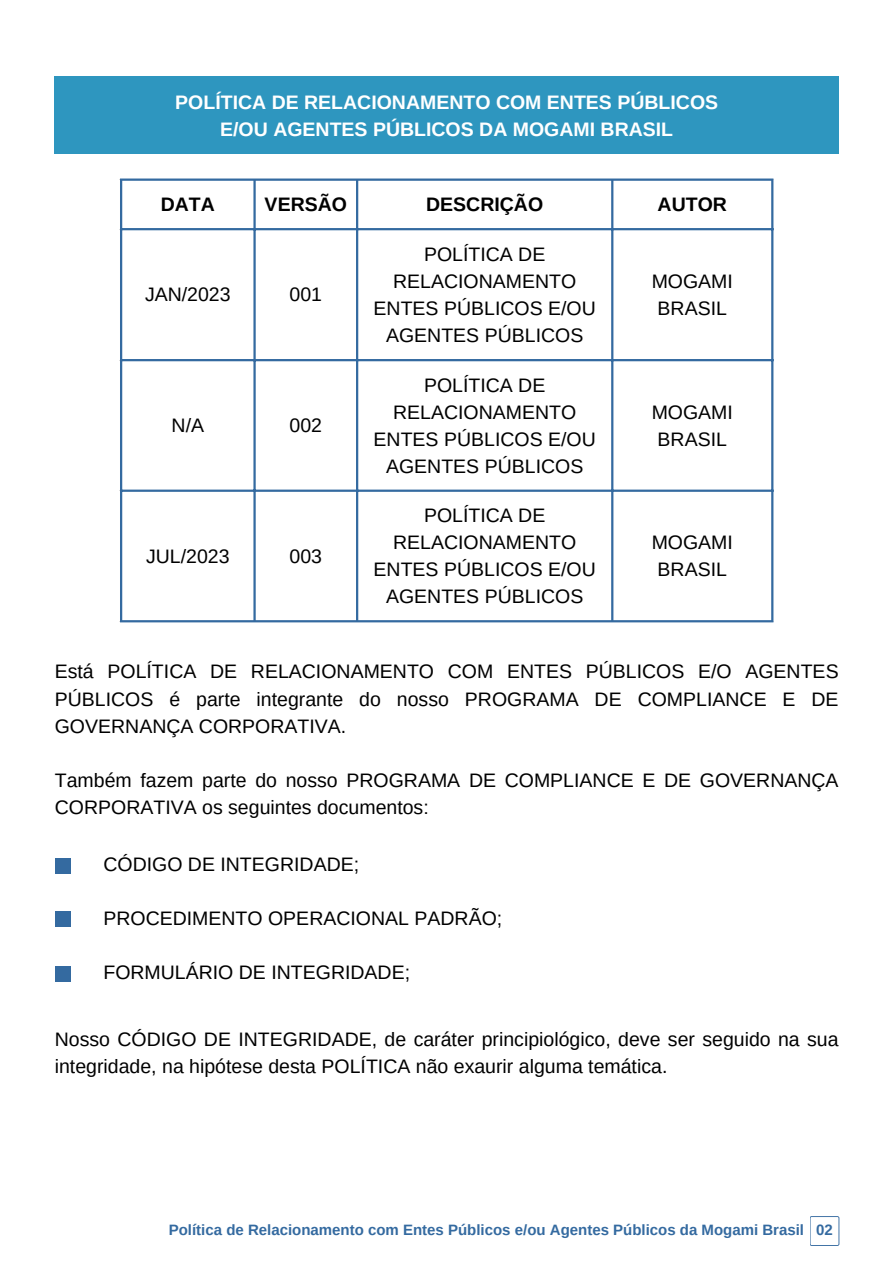
<style>
.page{position:relative;width:893px;height:1264px;background:#fff}
.page>*{position:absolute;margin:0;border:0;box-sizing:border-box;transform-origin:0 0}
.t1{font:19.5px/27px "Arimo";color:#000;text-align:center}
.t2{font:700 19.5px/27px "Arimo";color:#fff;text-align:center}
.t3{font:700 19.5px "Arimo";color:#000}
.t4{font:700 15px "Arimo";color:#346aa0}
</style>
<div class="page">
<div style="left:55px;top:857px;width:16px;height:16px;background:#346aa0"></div>
<div style="left:55px;top:910px;width:16px;height:16px;background:#346aa0"></div>
<div style="left:55px;top:965px;width:16px;height:16px;background:#346aa0"></div>
<hr style="left:120px;top:181px;width:2px;height:439px;background:#346aa0">
<hr style="left:253px;top:181px;width:3px;height:439px;background:#346aa0">
<hr style="left:356px;top:181px;width:2px;height:439px;background:#346aa0">
<hr style="left:611px;top:181px;width:2px;height:439px;background:#346aa0">
<hr style="left:771px;top:181px;width:2px;height:439px;background:#346aa0">
<hr style="left:120px;top:178px;width:653px;height:3px;background:#346aa0">
<hr style="left:120px;top:228px;width:653px;height:2px;background:#346aa0">
<hr style="left:120px;top:359px;width:653px;height:2px;background:#346aa0">
<hr style="left:120px;top:489px;width:653px;height:3px;background:#346aa0">
<hr style="left:120px;top:620px;width:653px;height:2px;background:#346aa0">
<div style="left:55px;top:76px;width:783px;height:77px;background:#2e96bf"></div>
<svg style="left:810px;top:1216px;width:29px;height:29px"></svg>
<h3 class="t2" style="left:175px;top:88px;width:544px">POLÍTICA DE RELACIONAMENTO COM ENTES PÚBLICOS<br>E/OU AGENTES PÚBLICOS DA MOGAMI BRASIL</h3>
<p class="t3" style="left:161px;top:193px;width:56px">DATA</p>
<p class="t3" style="left:264px;top:193px;width:84px">VERSÃO</p>
<p class="t3" style="left:426px;top:193px;width:118px">DESCRIÇÃO</p>
<p class="t3" style="left:657px;top:193px;width:71px">AUTOR</p>
<p class="t1" style="left:145px;top:281px;width:87px">JAN/2023</p>
<p class="t1" style="left:289px;top:281px;width:34px">001</p>
<p class="t1" style="left:171px;top:412px;width:34px">N/A</p>
<p class="t1" style="left:289px;top:412px;width:34px">002</p>
<h3 class="t1" style="left:146px;top:542px;width:85px">JUL/2023</h3>
<h2 class="t1" style="left:289px;top:542px;width:34px">003</h2>
<p class="t1" style="left:373px;top:240px;width:224px">POLÍTICA DE<br>RELACIONAMENTO<br>ENTES PÚBLICOS E/OU<br>AGENTES PÚBLICOS</p>
<p class="t1" style="left:373px;top:371px;width:224px">POLÍTICA DE<br>RELACIONAMENTO<br>ENTES PÚBLICOS E/OU<br>AGENTES PÚBLICOS</p>
<h2 class="t1" style="left:373px;top:502px;width:224px">POLÍTICA DE<br>RELACIONAMENTO<br>ENTES PÚBLICOS E/OU<br>AGENTES PÚBLICOS</h2>
<p class="t1" style="left:651px;top:267px;width:83px">MOGAMI<br>BRASIL</p>
<h3 class="t1" style="left:651px;top:398px;width:83px">MOGAMI<br>BRASIL</h3>
<p class="t1" style="left:651px;top:529px;width:83px">MOGAMI<br>BRASIL</p>
<h1 class="t1" style="left:55px;top:658px;width:785px;text-align:justify">Está POLÍTICA DE RELACIONAMENTO COM ENTES PÚBLICOS E/O AGENTES PÚBLICOS é parte integrante do nosso PROGRAMA DE COMPLIANCE E DE GOVERNANÇA CORPORATIVA.</h1>
<p class="t1" style="left:55px;top:766px;width:785px;text-align:left">Também fazem parte do nosso PROGRAMA DE COMPLIANCE E DE GOVERNANÇA<br>CORPORATIVA os seguintes documentos:</p>
<p class="t1" style="left:103px;top:851px;width:257px">CÓDIGO DE INTEGRIDADE;</p>
<p class="t1" style="left:103px;top:905px;width:400px">PROCEDIMENTO OPERACIONAL PADRÃO;</p>
<p class="t1" style="left:103px;top:959px;width:308px">FORMULÁRIO DE INTEGRIDADE;</p>
<p class="t1" style="left:55px;top:1025px;width:785px;text-align:left">Nosso CÓDIGO DE INTEGRIDADE, de caráter principiológico, deve ser seguido na sua integridade, na hipótese desta POLÍTICA não exaurir alguma temática.</p>
<p class="t4" style="left:169px;top:1221px;width:636px">Política de Relacionamento com Entes Públicos e/ou Agentes Públicos da Mogami Brasil</p>
<p class="t4" style="left:816px;top:1221px;width:18px">02</p>
</div>
